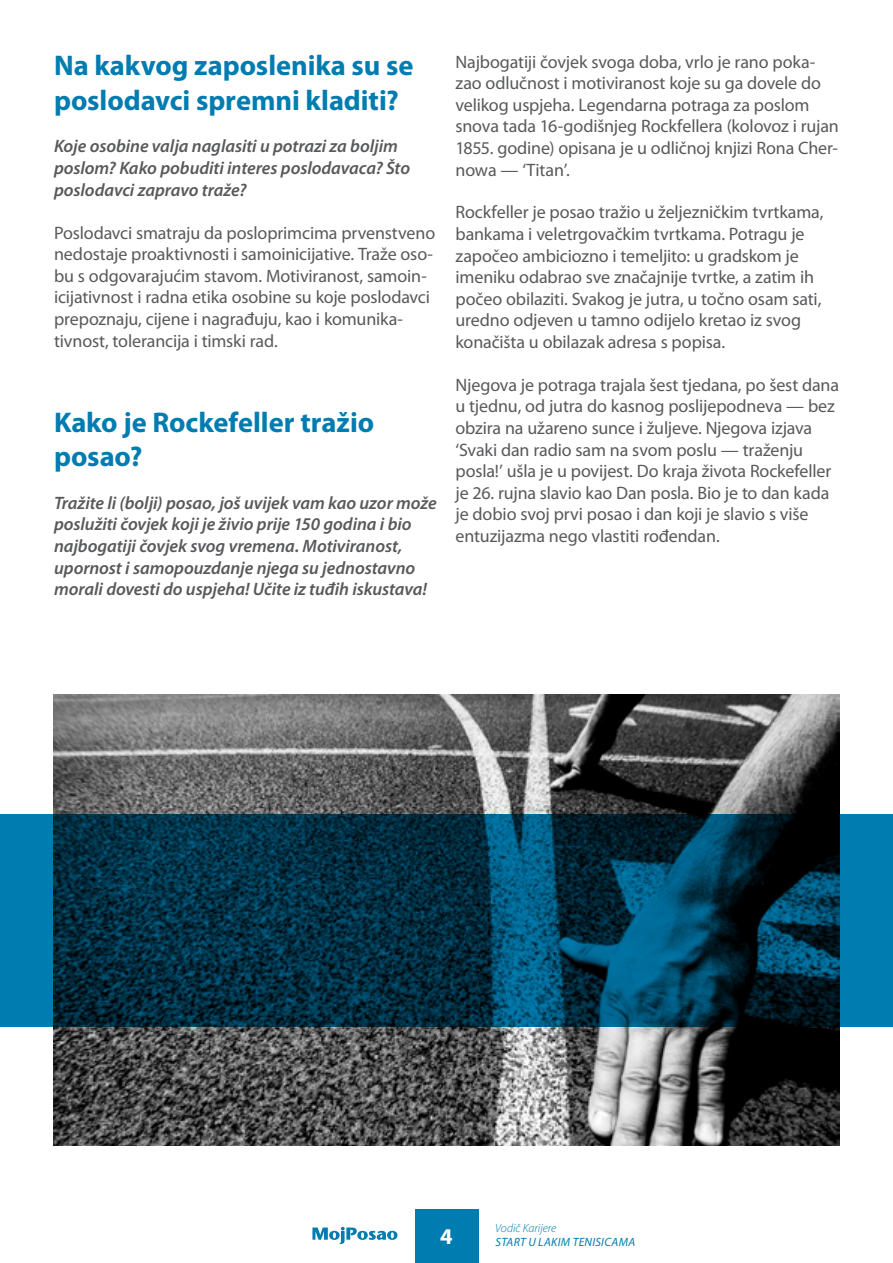
<style>
.page{position:relative;width:893px;height:1263px;background:#fff}
.page>*{position:absolute;margin:0;border:0;box-sizing:border-box;transform-origin:0 0}
.t1{font:700 28.5px/34.2px "Myriad Pro";letter-spacing:-.005em;color:#007cb0}
.t2{font:700 22.5px "Myriad Pro";color:#fff}
.t3{font:18px/21.6px "Myriad Pro";letter-spacing:-.01em;color:#58595b}
.t4{font:italic 600 18px/21.6px "Myriad Pro";letter-spacing:-.005em;color:#58595b}
.t5{font:italic 12px "Myriad Pro";letter-spacing:.03em;color:#007cb0}
.t6{font:italic 300 12px "Myriad Pro";color:#007cb0}
</style>
<div class="page">
<div style="left:415px;top:1209px;width:63px;height:54px;background:#007cb0"></div>
<svg style="left:312px;top:1227px;width:85px;height:17px"></svg>
<img style="left:53px;top:695px;width:786px;height:451px">
<svg style="left:0;top:814px;width:893px;height:212px;background:#003e58"></svg>
<h1 class="t1" style="left:54px;top:48px;width:361px">Na kakvog zaposlenika su se poslodavci spremni kladiti?</h1>
<p class="t4" style="left:54px;top:135px;width:358px">Koje osobine valja naglasiti u potrazi za boljim poslom? Kako pobuditi interes poslodavaca? Što poslodavci zapravo traže?</p>
<p class="t3" style="left:54px;top:221px;width:383px">Poslodavci smatraju da posloprimcima prvenstveno nedostaje proaktivnosti i samoinicijative. Traže oso&shy;bu s odgovarajućim stavom. Motiviranost, samoin&shy;icijativnost i radna etika osobine su koje poslodavci prepoznaju, cijene i nagrađuju, kao i komunika&shy;tivnost, tolerancija i timski rad.</p>
<h1 class="t1" style="left:54px;top:404px;width:322px">Kako je Rockefeller tražio posao?</h1>
<p class="t4" style="left:54px;top:491px;width:384px">Tražite li (bolji) posao, još uvijek vam kao uzor može poslužiti čovjek koji je živio prije 150 godina i bio najbogatiji čovjek svog vremena. Motiviranost, upornost i samopouzdanje njega su jednostavno morali dovesti do uspjeha! Učite iz tuđih iskustava!</p>
<p class="t3" style="left:455px;top:50px;width:385px">Najbogatiji čovjek svoga doba, vrlo je rano poka&shy;zao odlučnost i motiviranost koje su ga dovele do velikog uspjeha. Legendarna potraga za poslom snova tada 16-godišnjeg Rockfellera (kolovoz i rujan 1855. godine) opisana je u odličnoj knjizi Rona Cher&shy;nowa — ‘Titan’.</p>
<p class="t3" style="left:455px;top:201px;width:369px">Rockfeller je posao tražio u željezničkim tvrtkama, bankama i veletrgovačkim tvrtkama. Potragu je započeo ambiciozno i temeljito: u gradskom je imeniku odabrao sve značajnije tvrtke, a zatim ih počeo obilaziti. Svakog je jutra, u točno osam sati, uredno odjeven u tamno odijelo kretao iz svog konačišta u obilazak adresa s popisa.</p>
<p class="t3" style="left:455px;top:374px;width:385px">Njegova je potraga trajala šest tjedana, po šest dana u tjednu, od jutra do kasnog poslijepodneva — bez obzira na užareno sunce i žuljeve. Njegova izjava ‘Svaki dan radio sam na svom poslu — traženju posla!’ ušla je u povijest. Do kraja života Rockefeller je 26. rujna slavio kao Dan posla. Bio je to dan kada je dobio svoj prvi posao i dan koji je slavio s više entuzijazma nego vlastiti rođendan.</p>
<p class="t2" style="left:440px;top:1222px;width:14px">4</p>
<p class="t6" style="left:495px;top:1221px;width:63px">Vodič Karijere</p>
<p class="t5" style="left:495px;top:1235px;width:141px">START U LAKIM TENISICAMA</p>
</div>
